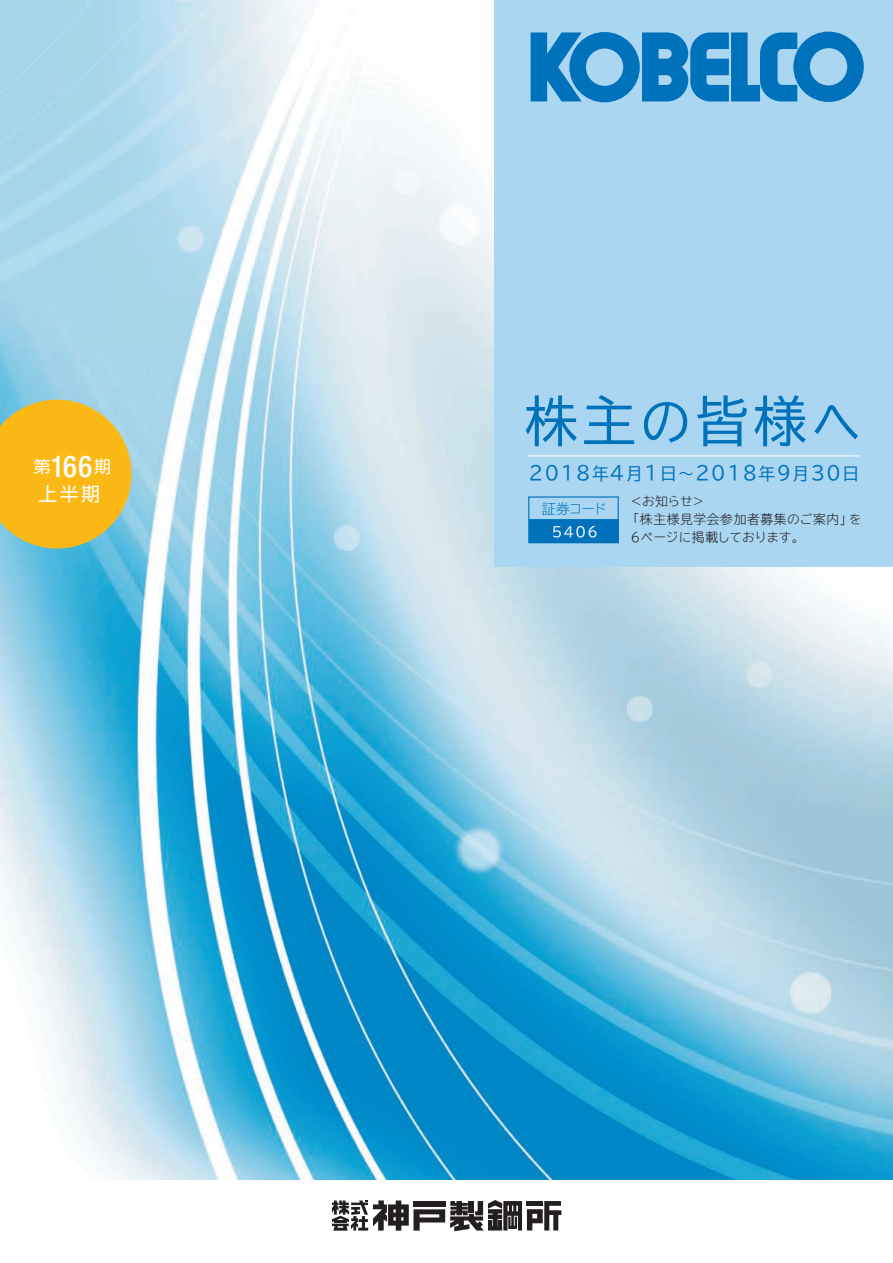
<style>
.page{position:relative;width:893px;height:1263px;background:#fff}
.page>*{position:absolute;margin:0;border:0;box-sizing:border-box;transform-origin:0 0}
.t1{font:53.55px "TBUD Go Std";color:#0072bc}
.t2{font:500 condensed 30px "Helvetica Neue LT Std";color:#fff;scale:.95 1}
.t3{font:19.05px "TBUD Go Std";letter-spacing:.085em;color:#0072bc}
.t4{font:18.9px "Shin Go Pro";color:#fff}
.t5{font:300 13.8px "TBUD Go Std Super";letter-spacing:-.08em;color:#0072bc}
.t6{font:13.8px "TBUD Go Std";color:#fff}
.t7{font:300 12.75px "TBUD Go Std Super";letter-spacing:.05em;color:#231f20}
.t8{font:300 12.75px "TBUD Go Std Super";letter-spacing:-.01em;color:#231f20}
.t9{font:300 12.75px "TBUD Go Std Super";letter-spacing:.03em;color:#231f20}
.s1{font-family:"Shin Go Pro";font-weight:400;font-stretch:normal;font-size:16.8px}
.s2{font-size:50.85px}
.s3{font-size:16.95px}
</style>
<div class="page">
<img style="left:0;top:0;width:893px;height:1180px">
<div style="left:495px;top:0;width:398px;height:567px;background:#aad6f2"></div>
<svg style="left:332px;top:1200px;width:229px;height:31px"></svg>
<svg style="left:531px;top:32px;width:333px;height:70px"></svg>
<div style="left:529px;top:520px;width:89px;height:23px;background:#0072bc"></div>
<div style="left:528px;top:519px;width:91px;height:24px;border:1px solid #0072bc"></div>
<hr style="left:529px;top:455px;width:330px;height:1px;background:#fff">
<svg style="left:0;top:400px;width:132px;height:148px;background:#e7ba35"></svg>
<h2 class="t2" style="left:34px;top:448px;width:83px"><span class="s1">第</span>166<span class="s1">期</span></h2>
<p class="t4" style="left:39px;top:478px;width:63px">上半期</p>
<h1 class="t1" style="left:525px;top:377px;width:338px">株主<span class="s2">の</span>皆様<span class="s2">へ</span></h1>
<p class="t3" style="left:529px;top:457px;width:332px">2018<span class="s3">年</span>4<span class="s3">月</span>1<span class="s3">日～</span>2018<span class="s3">年</span>9<span class="s3">月</span>30<span class="s3">日</span></p>
<p class="t5" style="left:542px;top:497px;width:66px">証券コード</p>
<p class="t6" style="left:552px;top:520px;width:48px">5406</p>
<p class="t9" style="left:630px;top:491px;width:76px">＜お知らせ＞</p>
<p class="t7" style="left:627px;top:509px;width:236px">「株主様見学会参加者募集のご案内」を</p>
<p class="t8" style="left:631px;top:527px;width:175px">6ページに掲載しております。</p>
</div>
